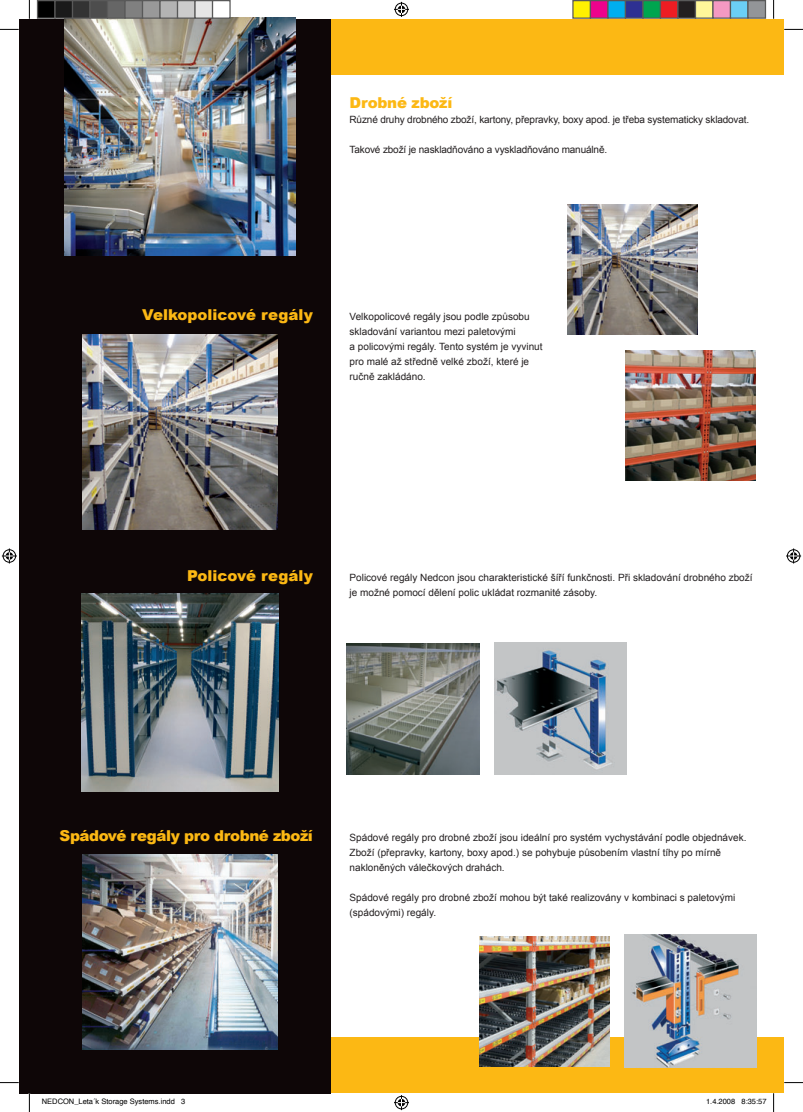
<style>
.page{position:relative;width:803px;height:1112px;background:#fff}
.page>*{position:absolute;margin:0;border:0;box-sizing:border-box;transform-origin:0 0}
.t1{font:15px "Arial Black CE";letter-spacing:-.015em;color:#fcb814}
.t2{font:10px/15px "Arial CE";color:#231f20}
.t3{font:7.5px "Helvetica";color:#000}
</style>
<div class="page">
<div style="left:331px;top:19px;width:453px;height:55px;background:#fcb814"></div>
<div style="left:331px;top:1037px;width:453px;height:55px;background:#fcb814"></div>
<div style="left:19px;top:19px;width:312px;height:1073px;background:#0e0607"></div>
<img style="left:81px;top:593px;width:198px;height:198px">
<img style="left:495px;top:642px;width:131px;height:132px">
<img style="left:347px;top:643px;width:133px;height:131px">
<img style="left:624px;top:934px;width:132px;height:133px">
<img style="left:626px;top:351px;width:130px;height:130px">
<img style="left:82px;top:334px;width:195px;height:195px">
<img style="left:568px;top:204px;width:130px;height:130px">
<img style="left:64px;top:18px;width:232px;height:237px">
<img style="left:83px;top:854px;width:195px;height:195px">
<img style="left:480px;top:936px;width:130px;height:129px">
<svg style="left:0;top:29px;width:19px;height:1px"></svg>
<svg style="left:784px;top:29px;width:19px;height:1px"></svg>
<svg style="left:0;top:1082px;width:19px;height:1px"></svg>
<svg style="left:784px;top:1082px;width:19px;height:1px"></svg>
<svg style="left:29px;top:0;width:1px;height:19px"></svg>
<svg style="left:29px;top:1092px;width:1px;height:19px"></svg>
<svg style="left:773px;top:0;width:1px;height:19px"></svg>
<svg style="left:773px;top:1092px;width:1px;height:19px"></svg>
<svg style="left:394px;top:2px;width:15px;height:15px"></svg>
<svg style="left:394px;top:1095px;width:15px;height:14px"></svg>
<svg style="left:2px;top:548px;width:15px;height:15px"></svg>
<svg style="left:786px;top:548px;width:15px;height:15px"></svg>
<div style="left:38px;top:1px;width:17px;height:17px;background:#000"></div>
<div style="left:37px;top:0;width:19px;height:19px;border:1px solid #595959"></div>
<div style="left:55px;top:1px;width:18px;height:17px;background:#1a1a1a"></div>
<div style="left:54px;top:0;width:19px;height:19px;border:1px solid #595959"></div>
<div style="left:73px;top:1px;width:17px;height:17px;background:#333"></div>
<div style="left:72px;top:0;width:19px;height:19px;border:1px solid #595959"></div>
<div style="left:90px;top:1px;width:18px;height:17px;background:#4d4d4d"></div>
<div style="left:89px;top:0;width:19px;height:19px;border:1px solid #595959"></div>
<div style="left:108px;top:1px;width:17px;height:17px;background:#666"></div>
<div style="left:107px;top:0;width:19px;height:19px;border:1px solid #595959"></div>
<div style="left:125px;top:1px;width:18px;height:17px;background:#808080"></div>
<div style="left:124px;top:0;width:19px;height:19px;border:1px solid #595959"></div>
<div style="left:143px;top:1px;width:17px;height:17px;background:#999"></div>
<div style="left:142px;top:0;width:19px;height:19px;border:1px solid #595959"></div>
<div style="left:160px;top:1px;width:18px;height:17px;background:#b3b3b3"></div>
<div style="left:159px;top:0;width:19px;height:19px;border:1px solid #595959"></div>
<div style="left:178px;top:1px;width:17px;height:17px;background:#ccc"></div>
<div style="left:177px;top:0;width:19px;height:19px;border:1px solid #595959"></div>
<div style="left:195px;top:1px;width:18px;height:17px;background:#e6e6e6"></div>
<div style="left:194px;top:0;width:19px;height:19px;border:1px solid #595959"></div>
<div style="left:212px;top:0;width:19px;height:19px;border:1px solid #595959"></div>
<div style="left:573px;top:1px;width:17px;height:17px;background:#fff101"></div>
<div style="left:572px;top:0;width:19px;height:19px;border:1px solid #595959"></div>
<div style="left:590px;top:1px;width:18px;height:17px;background:#ed028c"></div>
<div style="left:590px;top:0;width:18px;height:19px;border:1px solid #595959"></div>
<div style="left:608px;top:1px;width:17px;height:17px;background:#00aeef"></div>
<div style="left:607px;top:0;width:19px;height:19px;border:1px solid #595959"></div>
<div style="left:625px;top:1px;width:18px;height:17px;background:#2e3092"></div>
<div style="left:625px;top:0;width:18px;height:19px;border:1px solid #595959"></div>
<div style="left:643px;top:1px;width:17px;height:17px;background:#00a54f"></div>
<div style="left:642px;top:0;width:19px;height:19px;border:1px solid #595959"></div>
<div style="left:660px;top:1px;width:18px;height:17px;background:#ee1d23"></div>
<div style="left:660px;top:0;width:18px;height:19px;border:1px solid #595959"></div>
<div style="left:678px;top:1px;width:17px;height:17px;background:#231f20"></div>
<div style="left:677px;top:0;width:19px;height:19px;border:1px solid #595959"></div>
<div style="left:695px;top:1px;width:18px;height:17px;background:#fff79a"></div>
<div style="left:695px;top:0;width:18px;height:19px;border:1px solid #595959"></div>
<div style="left:713px;top:1px;width:17px;height:17px;background:#f499c2"></div>
<div style="left:712px;top:0;width:19px;height:19px;border:1px solid #595959"></div>
<div style="left:730px;top:1px;width:18px;height:17px;background:#6bcff6"></div>
<div style="left:730px;top:0;width:18px;height:19px;border:1px solid #595959"></div>
<div style="left:748px;top:1px;width:17px;height:17px;background:#939598"></div>
<div style="left:747px;top:0;width:19px;height:19px;border:1px solid #595959"></div>
<h1 class="t1" style="left:350px;top:93px;width:104px">Drobné zboží</h1>
<p class="t2" style="left:350px;top:112px;width:401px">Různé druhy drobného zboží, kartony, přepravky, boxy apod. je třeba systematicky skladovat.</p>
<p class="t2" style="left:350px;top:142px;width:259px">Takové zboží je naskladňováno a vyskladňováno manuálně.</p>
<h1 class="t1" style="left:142px;top:305px;width:172px">Velkopolicové regály</h1>
<p class="t2" style="left:350px;top:309px;width:195px">Velkopolicové regály jsou podle způsobu skladování variantou mezi paletovými<br>a policovými regály. Tento systém je vyvinut pro malé až středně velké zboží, které je ručně zakládáno.</p>
<h1 class="t1" style="left:187px;top:566px;width:127px">Policové regály</h1>
<p class="t2" style="left:350px;top:569px;width:404px">Policové regály Nedcon jsou charakteristické šíří funkčnosti. Při skladování drobného zboží je možné pomocí dělení polic ukládat rozmanité zásoby.</p>
<h1 class="t1" style="left:60px;top:826px;width:255px">Spádové regály pro drobné zboží</h1>
<p class="t2" style="left:350px;top:829px;width:398px">Spádové regály pro drobné zboží jsou ideální pro systém vychystávání podle objednávek.<br>Zboží (přepravky, kartony, boxy apod.) se pohybuje působením vlastní tíhy po mírně nakloněných válečkových drahách.</p>
<p class="t2" style="left:350px;top:889px;width:387px">Spádové regály pro drobné zboží mohou být také realizovány v kombinaci s paletovými (spádovými) regály.</p>
<p class="t3" style="left:42px;top:1095px;width:145px">NEDCON_Leták Storage Systems.indd 3</p>
<p class="t3" style="left:706px;top:1095px;width:62px">1.4.2008 8:35:57</p>
</div>
